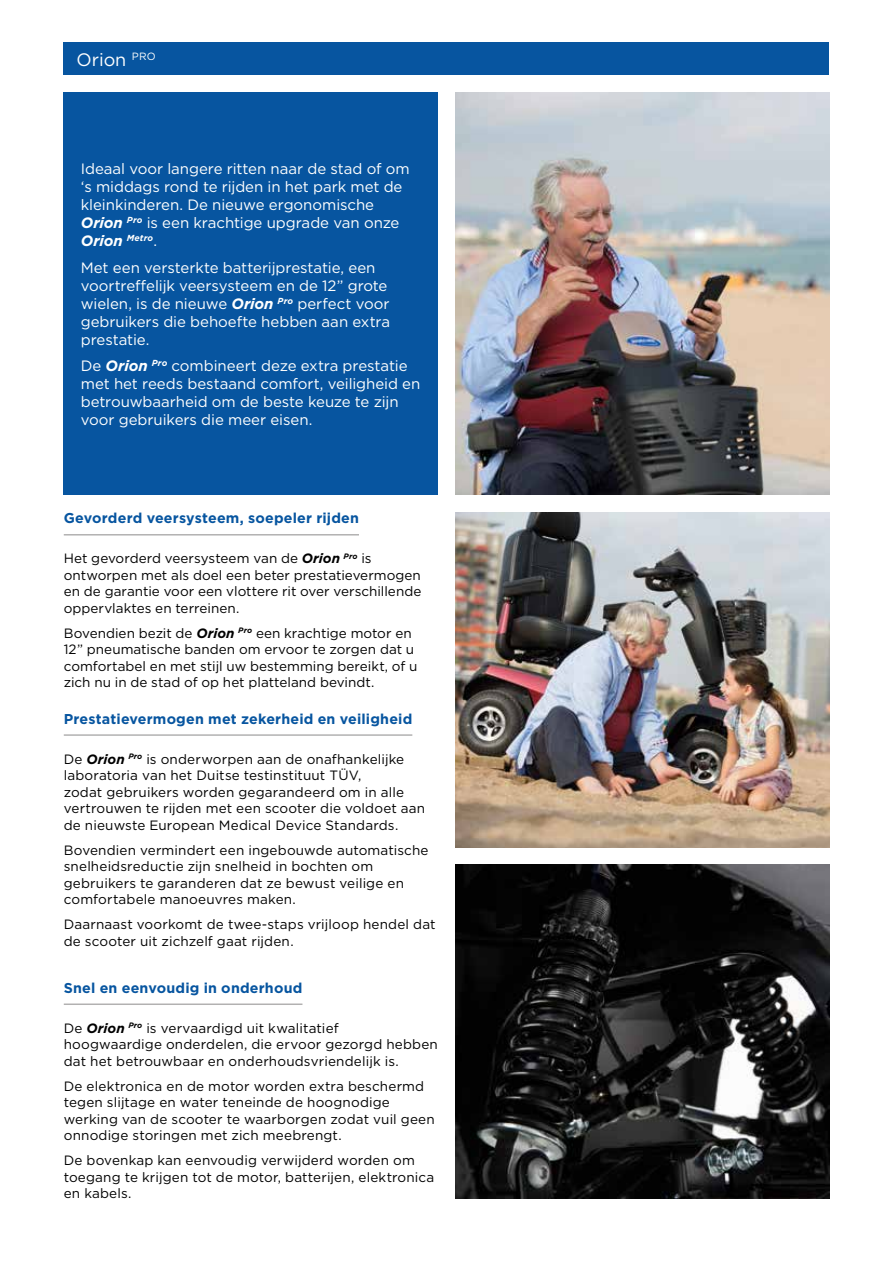
<style>
.page{position:relative;width:893px;height:1263px;background:#fff}
.page>*{position:absolute;margin:0;border:0;box-sizing:border-box;transform-origin:0 0}
.t1{font:18px "Gotham";letter-spacing:-.005em;color:#fff}
.t2{font:15px/18px "Gotham";letter-spacing:-.005em;color:#fff}
.t3{font:700 14.25px "Gotham";letter-spacing:.01em;color:#0755a0}
.t4{font:13.5px/16.5px "Gotham";letter-spacing:.01em;color:#000}
.s1{font-weight:700;font-style:italic}
</style>
<div class="page">
<div style="left:64px;top:43px;width:765px;height:32px;background:#0755a0"></div>
<div style="left:64px;top:92px;width:374px;height:403px;background:#0755a0"></div>
<hr style="left:64px;top:534px;width:295px;height:1px;background:#b2b1b1">
<hr style="left:64px;top:734px;width:348px;height:2px;background:#b2b1b1">
<hr style="left:64px;top:1003px;width:238px;height:2px;background:#b2b1b1">
<img style="left:455px;top:92px;width:374px;height:403px">
<img style="left:455px;top:512px;width:374px;height:335px">
<img style="left:455px;top:864px;width:374px;height:334px">
<h1 class="t1" style="left:77px;top:48px;width:81px">Orion <sup>PRO</sup></h1>
<p class="t2" style="left:81px;top:159px;width:331px">Ideaal voor langere ritten naar de stad of om ‘s middags rond te rijden in het park met de kleinkinderen. De nieuwe ergonomische <span class="s1">Orion</span> <sup>Pro</sup> is een krachtige upgrade van onze <span class="s1">Orion</span> <sup>Metro</sup>.</p>
<p class="t2" style="left:81px;top:258px;width:311px">Met een versterkte batterijprestatie, een voortreffelijk veersysteem en de 12” grote wielen, is de nieuwe <span class="s1">Orion</span> <sup>Pro</sup> perfect voor gebruikers die behoefte hebben aan extra prestatie.</p>
<p class="t2" style="left:81px;top:356px;width:341px">De <span class="s1">Orion</span> <sup>Pro</sup> combineert deze extra prestatie met het reeds bestaand comfort, veiligheid en betrouwbaarheid om de beste keuze te zijn voor gebruikers die meer eisen.</p>
<p class="t3" style="left:64px;top:509px;width:297px">Gevorderd veersysteem, soepeler rijden</p>
<p class="t4" style="left:64px;top:550px;width:359px">Het gevorderd veersysteem van de <span class="s1">Orion</span> <sup>Pro</sup> is ontworpen met als doel een beter prestatievermogen en de garantie voor een vlottere rit over verschillende oppervlaktes en terreinen.</p>
<p class="t4" style="left:64px;top:624px;width:355px">Bovendien bezit de <span class="s1">Orion</span> <sup>Pro</sup> een krachtige motor en 12” pneumatische banden om ervoor te zorgen dat u comfortabel en met stijl uw bestemming bereikt, of u zich nu in de stad of op het platteland bevindt.</p>
<p class="t3" style="left:64px;top:709px;width:350px">Prestatievermogen met zekerheid en veiligheid</p>
<p class="t4" style="left:64px;top:750px;width:363px">De <span class="s1">Orion</span> <sup>Pro</sup> is onderworpen aan de onafhankelijke laboratoria van het Duitse testinstituut TÜV,<br>zodat gebruikers worden gegarandeerd om in alle vertrouwen te rijden met een scooter die voldoet aan de nieuwste European Medical Device Standards.</p>
<p class="t4" style="left:64px;top:841px;width:366px">Bovendien vermindert een ingebouwde automatische snelheidsreductie zijn snelheid in bochten om gebruikers te garanderen dat ze bewust veilige en comfortabele manoeuvres maken.</p>
<p class="t4" style="left:64px;top:916px;width:373px">Daarnaast voorkomt de twee-staps vrijloop hendel dat de scooter uit zichzelf gaat rijden.</p>
<p class="t3" style="left:64px;top:978px;width:240px">Snel en eenvoudig in onderhoud</p>
<p class="t4" style="left:64px;top:1019px;width:376px">De <span class="s1">Orion</span> <sup>Pro</sup> is vervaardigd uit kwalitatief hoogwaardige onderdelen, die ervoor gezorgd hebben dat het betrouwbaar en onderhoudsvriendelijk is.</p>
<p class="t4" style="left:64px;top:1077px;width:373px">De elektronica en de motor worden extra beschermd tegen slijtage en water teneinde de hoognodige werking van de scooter te waarborgen zodat vuil geen onnodige storingen met zich meebrengt.</p>
<p class="t4" style="left:64px;top:1152px;width:372px">De bovenkap kan eenvoudig verwijderd worden om toegang te krijgen tot de motor, batterijen, elektronica en kabels.</p>
</div>
